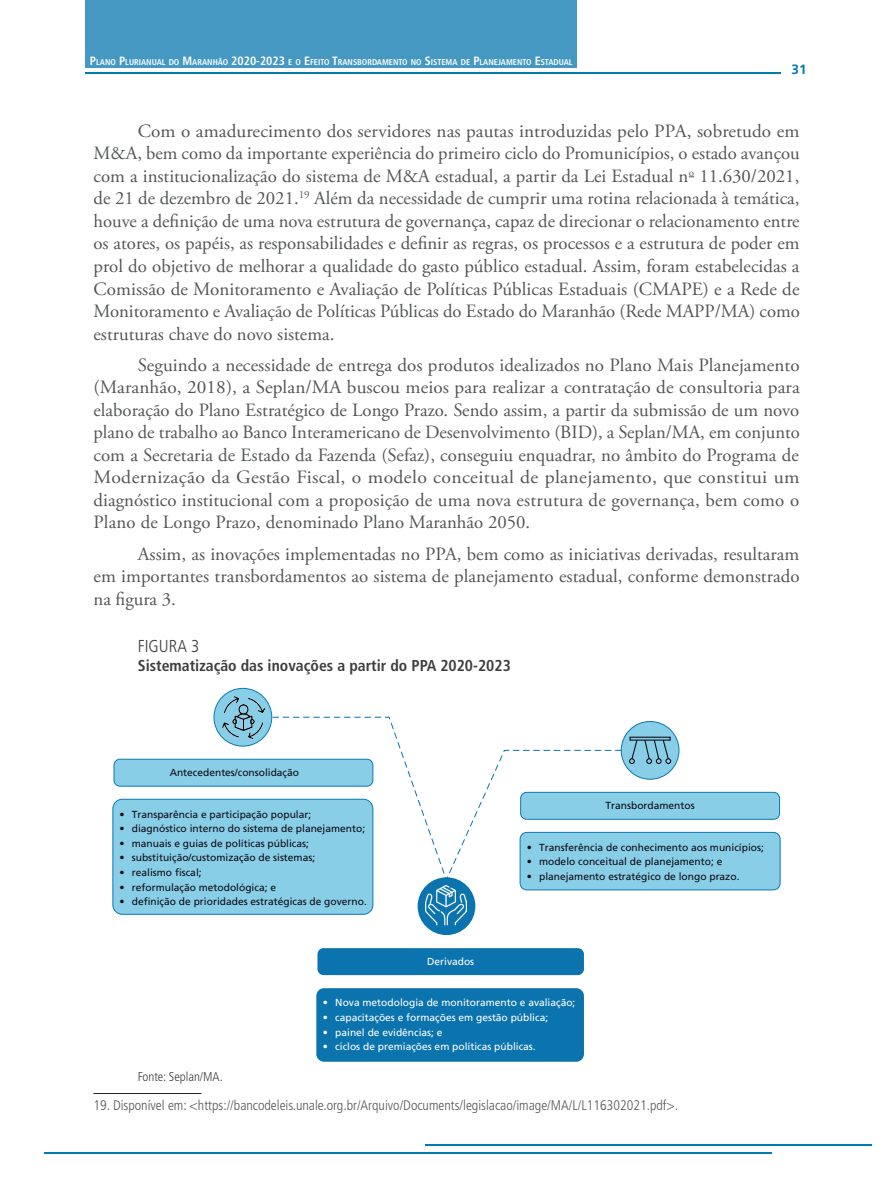
<style>
.page{position:relative;width:893px;height:1191px;background:#fff}
.page>*{position:absolute;margin:0;border:0;box-sizing:border-box;transform-origin:0 0}
.Paragrafo_Normal{font:18.75px/22.5px "Adobe Garamond Pro";color:#545557;text-align:justify}
.Tabela_ou_Grafico_Ti{font:300 condensed 17.25px "Frutiger LT Pro";color:#3e3e3f}
.Tabela_Sub_Titulo{font:700 condensed 15.75px "Frutiger LT Pro";color:#3e3e3f}
.Nota_de_Rodapé{font:300 condensed 13.8px "Frutiger LT Pro";color:#545557}
.t1{font:700 13.5px "Frutiger LT Pro";color:#007cb0}
.Tabela_Fonte_sozinho{font:300 condensed 12.75px "Frutiger LT Pro";color:#3e3e3f}
.t2{font:10.2px "Frutiger LT Pro";color:#0e0c15}
.t3{font:10.2px "Frutiger LT Pro";color:#fff}
.t4{font:700 condensed 8.4px "Frutiger LT Pro";color:#fff}
.s1{font-size:12px}
</style>
<div class="page">
<hr style="left:86px;top:72px;width:695px;height:2px;background:#007cb0">
<hr style="left:425px;top:1144px;width:447px;height:1px;background:#007cb0">
<hr style="left:44px;top:1152px;width:727px;height:1px;background:#007cb0">
<div style="left:86px;top:0;width:491px;height:68px;background:#4498c2"></div>
<div style="left:214px;top:688px;width:58px;height:58px;background:#88cee7;border-radius:50%"></div>
<div style="left:214px;top:688px;width:58px;height:58px;border:1px solid #0b78b4;border-radius:50%"></div>
<div style="left:114px;top:759px;width:259px;height:27px;background:#88cee7;border-radius:6px"></div>
<div style="left:114px;top:759px;width:259px;height:27px;border:1px solid #0b78b4;border-radius:6px"></div>
<div style="left:113px;top:799px;width:260px;height:115px;background:#88cee7;border-radius:9px"></div>
<div style="left:113px;top:799px;width:260px;height:115px;border:1px solid #0b78b4;border-radius:9px"></div>
<div style="left:621px;top:721px;width:58px;height:58px;background:#88cee7;border-radius:50%"></div>
<div style="left:621px;top:721px;width:58px;height:58px;border:1px solid #0b78b4;border-radius:50%"></div>
<div style="left:521px;top:792px;width:258px;height:27px;background:#88cee7;border-radius:6px"></div>
<div style="left:520px;top:792px;width:260px;height:27px;border:1px solid #0b78b4;border-radius:6px"></div>
<div style="left:520px;top:832px;width:260px;height:58px;background:#88cee7;border-radius:7px"></div>
<div style="left:520px;top:832px;width:260px;height:58px;border:1px solid #0b78b4;border-radius:7px"></div>
<svg style="left:271px;top:716px;width:351px;height:166px"></svg>
<div style="left:418px;top:877px;width:57px;height:58px;background:#0b74ae;border-radius:50%"></div>
<div style="left:317px;top:948px;width:267px;height:27px;background:#0b74ae;border-radius:6px"></div>
<div style="left:316px;top:988px;width:268px;height:73px;background:#0b74ae;border-radius:8px"></div>
<img style="left:426px;top:884px;width:41px;height:41px">
<div style="left:629px;top:736px;width:42px;height:4px;border:1px solid #0e0c15"></div>
<svg style="left:629px;top:738px;width:9px;height:26px"></svg>
<svg style="left:644px;top:738px;width:27px;height:26px"></svg>
<img style="left:223px;top:696px;width:41px;height:42px">
<hr style="left:94px;top:1093px;width:108px;height:1px;background:#231f20">
<p class="t4" style="left:90px;top:57px;width:484px"><span class="s1">P</span>LANO <span class="s1">P</span>LURIANUAL DO <span class="s1">M</span>ARANHÃO <span class="s1">2020-2023</span> E O <span class="s1">E</span> FEITO <span class="s1">T</span>RANSBORDAMENTO NO <span class="s1">S</span>ISTEMA DE <span class="s1">P</span>LANEJAMENTO <span class="s1">E</span>STADUAL</p>
<p class="t1" style="left:791px;top:61px;width:17px">31</p>
<p class="Paragrafo_Normal" style="left:94px;top:120px;width:708px;text-indent:44px">Com o amadurecimento dos servidores nas pautas introduzidas pelo PPA, sobretudo em M&amp;A, bem como da importante experiência do primeiro ciclo do Promunicípios, o estado avançou com a institucionalização do sistema de M&amp;A estadual, a partir da Lei Estadual n<sup>o</sup> 11.630/2021, de 21 de dezembro de 2021.<sup>19</sup> Além da necessidade de cumprir uma rotina relacionada à temática, houve a definição de uma nova estrutura de governança, capaz de direcionar o relacionamento entre os atores, os papéis, as responsabilidades e definir as regras, os processos e a estrutura de poder em prol do objetivo de melhorar a qualidade do gasto público estadual. Assim, foram estabelecidas a Comissão de Monitoramento e Avaliação de Políticas Públicas Estaduais (CMAPE) e a Rede de Monitoramento e Avaliação de Políticas Públicas do Estado do Maranhão (Rede MAPP/MA) como estruturas chave do novo sistema.</p>
<p class="Paragrafo_Normal" style="left:94px;top:354px;width:708px;text-indent:44px">Seguindo a necessidade de entrega dos produtos idealizados no Plano Mais Planejamento (Maranhão, 2018), a Seplan/MA buscou meios para realizar a contratação de consultoria para elaboração do Plano Estratégico de Longo Prazo. Sendo assim, a partir da submissão de um novo plano de trabalho ao Banco Interamericano de Desenvolvimento (BID), a Seplan/MA, em conjunto com a Secretaria de Estado da Fazenda (Sefaz), conseguiu enquadrar, no âmbito do Programa de Modernização da Gestão Fiscal, o modelo conceitual de planejamento, que constitui um diagnóstico institucional com a proposição de uma nova estrutura de governança, bem como o Plano de Longo Prazo, denominado Plano Maranhão 2050.</p>
<p class="Paragrafo_Normal" style="left:94px;top:543px;width:707px;text-indent:44px">Assim, as inovações implementadas no PPA, bem como as iniciativas derivadas, resultaram em importantes transbordamentos ao sistema de planejamento estadual, conforme demonstrado na figura 3.</p>
<p class="Tabela_ou_Grafico_Ti" style="left:138px;top:636px;width:63px">FIGURA 3</p>
<p class="Tabela_Sub_Titulo" style="left:138px;top:656px;width:375px">Sistematização das inovações a partir do PPA 2020-2023</p>
<p class="t2" style="left:170px;top:766px;width:131px">Antecedentes/consolidação</p>
<p class="t2" style="left:119px;top:808px;width:193px">• Transparência e participação popular;</p>
<p class="t2" style="left:119px;top:822px;width:247px">• diagnóstico interno do sistema de planejamento;</p>
<p class="t2" style="left:119px;top:837px;width:191px">• manuais e guias de políticas públicas;</p>
<p class="t2" style="left:119px;top:851px;width:197px">• substituição/customização de sistemas;</p>
<p class="t2" style="left:119px;top:866px;width:84px">• realismo fiscal;</p>
<p class="t2" style="left:119px;top:881px;width:158px">• reformulação metodológica; e</p>
<p class="t2" style="left:119px;top:895px;width:249px">• definição de prioridades estratégicas de governo.</p>
<p class="t2" style="left:605px;top:799px;width:91px">Transbordamentos</p>
<p class="t2" style="left:527px;top:841px;width:239px">• Transferência de conhecimento aos municípios;</p>
<p class="t2" style="left:527px;top:855px;width:197px">• modelo conceitual de planejamento; e</p>
<p class="t2" style="left:527px;top:870px;width:214px">• planejamento estratégico de longo prazo.</p>
<p class="t3" style="left:427px;top:955px;width:49px">Derivados</p>
<p class="t3" style="left:323px;top:997px;width:254px">• Nova metodologia de monitoramento e avaliação;</p>
<p class="t3" style="left:323px;top:1011px;width:227px">• capacitações e formações em gestão pública;</p>
<p class="t3" style="left:323px;top:1026px;width:121px">• painel de evidências; e</p>
<p class="t3" style="left:323px;top:1040px;width:214px">• ciclos de premiações em políticas públicas.</p>
<p class="Tabela_Fonte_sozinho" style="left:138px;top:1068px;width:86px">Fonte: Seplan/MA.</p>
<p class="Nota_de_Rodapé" style="left:94px;top:1097px;width:586px">19. Disponível em: &lt;https://bancodeleis.unale.org.br/Arquivo/Documents/legislacao/image/MA/L/L116302021.pdf&gt;.</p>
</div>
